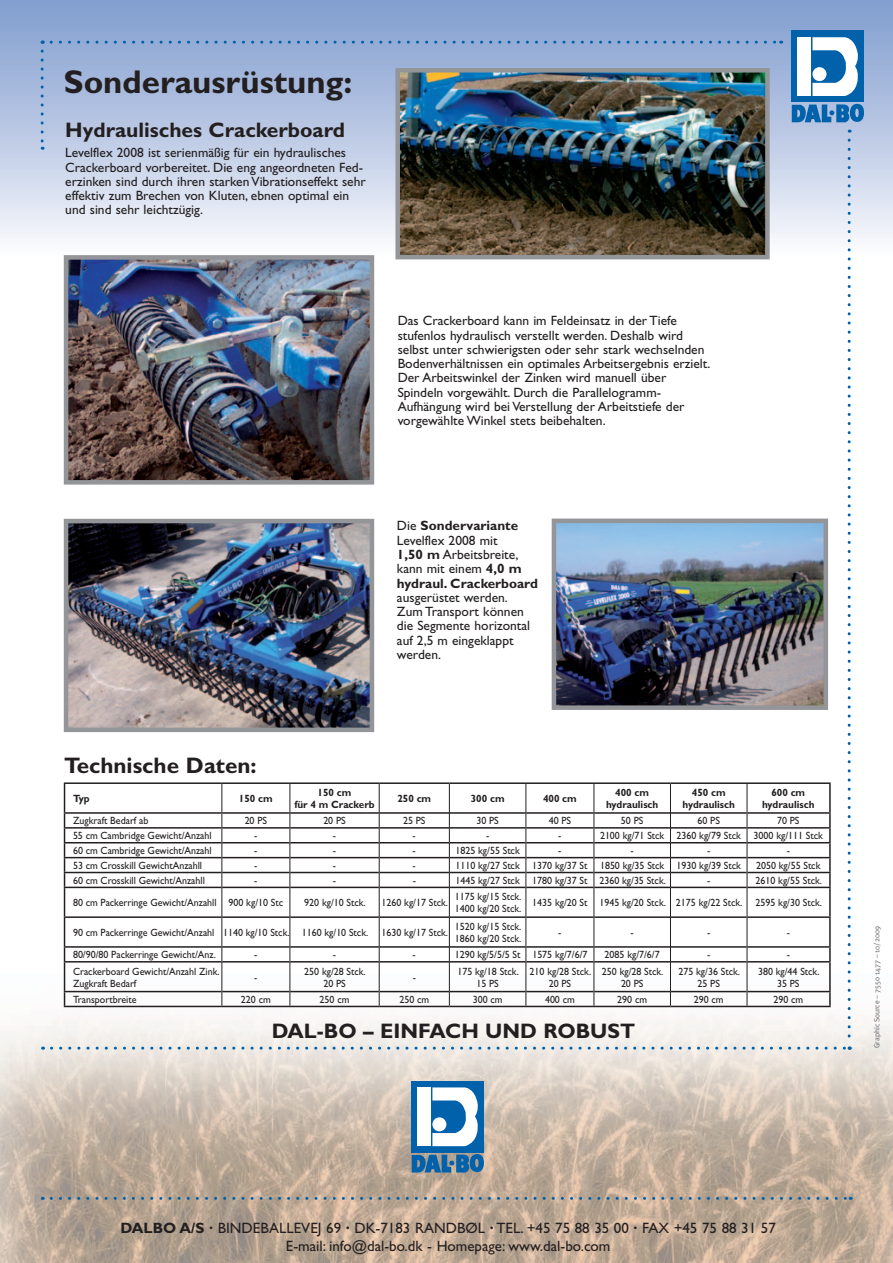
<style>
.page{position:relative;width:893px;height:1263px;background:#fff}
.page>*{position:absolute;margin:0;border:0;box-sizing:border-box;transform-origin:0 0}
.t1{font:700 33px "Gill Sans";color:#231f20}
.t2{font:700 22.5px "Gill Sans";color:#231f20}
.t3{font:700 21px "Gill Sans";color:#231f20}
.t4{font:15px/18px "Gill Sans";color:#231f20;text-align:center}
.t5{font:13.5px/14.2px "Gill Sans";color:#231f20}
.t6{font:10.5px/12px "Gill Sans";color:#231f20;text-align:center;scale:.95 1}
.t7{font:700 10.5px/12px "Gill Sans";color:#231f20;text-align:center;scale:.95 1}
.t8{font:7.5px "Meta Plus Normal";color:#636366}
.s1{font-weight:700}
</style>
<div class="page">
<div style="left:0;top:0;width:893px;height:255px;background:linear-gradient(to bottom,#7d9acd,#f9f9fc)"></div>
<img style="left:0;top:1016px;width:893px;height:247px">
<svg style="left:51px;top:41px;width:731px;height:3px;background:#7099ca"></svg>
<svg style="left:41px;top:51px;width:3px;height:99px"></svg>
<div style="left:791px;top:31px;width:73px;height:71px;background:#0161aa"></div>
<div style="left:797px;top:37px;width:13px;height:59px;background:#fff"></div>
<svg style="left:812px;top:37px;width:46px;height:59px"></svg>
<svg style="left:789px;top:104px;width:75px;height:18px"></svg>
<svg style="left:51px;top:1197px;width:800px;height:3px;background:#8e9699"></svg>
<div style="left:411px;top:1081px;width:72px;height:71px;background:#0161aa"></div>
<div style="left:417px;top:1087px;width:13px;height:59px;background:#fff"></div>
<svg style="left:432px;top:1087px;width:46px;height:59px"></svg>
<svg style="left:409px;top:1154px;width:75px;height:19px"></svg>
<img style="left:400px;top:73px;width:365px;height:67px">
<div style="left:395px;top:68px;width:375px;height:191px;border:4px solid #939598"></div>
<img style="left:52px;top:140px;width:799px;height:910px">
<h1 class="t1" style="left:64px;top:62px;width:290px">Sonderausrüstung:</h1>
<h3 class="t3" style="left:65px;top:118px;width:281px">Hydraulisches Crackerboard</h3>
<p class="t5" style="left:65px;top:146px;width:302px">Levelflex 2008 ist serienmäßig für ein hydraulisches Crackerboard vorbereitet. Die eng angeordneten Fed&shy;erzinken sind durch ihren starken Vibrationseffekt sehr effektiv zum Brechen von Kluten, ebnen optimal ein und sind sehr leichtzügig.</p>
<h2 class="t2" style="left:64px;top:752px;width:194px">Technische Daten:</h2>
<p class="t5" style="left:398px;top:314px;width:314px">Das Crackerboard kann im Feldeinsatz in der Tiefe stufenlos hydraulisch verstellt werden. Deshalb wird selbst unter schwierigsten oder sehr stark wechselnden Bodenverhältnissen ein optimales Arbeitsergebnis erzielt.<br>Der Arbeitswinkel der Zinken wird manuell über Spindeln vorgewählt. Durch die Parallelogramm-Aufhängung wird bei Verstellung der Arbeitstiefe der vorgewählte Winkel stets beibehalten.</p>
<p class="t5" style="left:397px;top:519px;width:143px">Die <span class="s1">Sondervariante<br></span>Levelflex 2008 mit<br><span class="s1">1,50 m</span> Arbeitsbreite, kann mit einem <span class="s1">4,0 m hydraul. Crackerboard</span></p>
<p class="t5" style="left:397px;top:590px;width:135px">ausgerüstet werden.<br>Zum Transport können die Segmente horizontal auf 2,5 m eingeklappt werden.</p>
<p class="t7" style="left:73px;top:792px;width:19px">Typ</p>
<p class="t7" style="left:239px;top:792px;width:37px">150 cm</p>
<p class="t7" style="left:294px;top:786px;width:86px">150 cm<br>für 4 m Crackerb</p>
<p class="t7" style="left:397px;top:792px;width:37px">250 cm</p>
<p class="t7" style="left:471px;top:792px;width:37px">300 cm</p>
<p class="t7" style="left:543px;top:792px;width:37px">400 cm</p>
<p class="t7" style="left:606px;top:786px;width:57px">400 cm hydraulisch</p>
<p class="t7" style="left:682px;top:786px;width:57px">450 cm hydraulisch</p>
<p class="t7" style="left:762px;top:786px;width:57px">600 cm hydraulisch</p>
<p class="t6" style="left:73px;top:815px;width:81px">Zugkraft Bedarf ab</p>
<p class="t6" style="left:245px;top:815px;width:25px">20 PS</p>
<p class="t6" style="left:323px;top:815px;width:25px">20 PS</p>
<p class="t6" style="left:403px;top:815px;width:25px">25 PS</p>
<p class="t6" style="left:476px;top:815px;width:25px">30 PS</p>
<p class="t6" style="left:549px;top:815px;width:25px">40 PS</p>
<p class="t6" style="left:621px;top:815px;width:25px">50 PS</p>
<p class="t6" style="left:697px;top:815px;width:25px">60 PS</p>
<p class="t6" style="left:777px;top:815px;width:25px">70 PS</p>
<p class="t6" style="left:73px;top:830px;width:147px">55 cm Cambridge Gewicht/Anzahl</p>
<p class="t6" style="left:254px;top:830px;width:5px">-</p>
<p class="t6" style="left:333px;top:830px;width:5px">-</p>
<p class="t6" style="left:413px;top:830px;width:5px">-</p>
<p class="t6" style="left:486px;top:830px;width:5px">-</p>
<p class="t6" style="left:558px;top:830px;width:5px">-</p>
<p class="t6" style="left:600px;top:830px;width:236px">2100 kg/71 Stck 2360 kg/79 Stck 3000 kg/111 Stck</p>
<p class="t6" style="left:73px;top:845px;width:147px">60 cm Cambridge Gewicht/Anzahl</p>
<p class="t6" style="left:254px;top:845px;width:5px">-</p>
<p class="t6" style="left:333px;top:845px;width:5px">-</p>
<p class="t6" style="left:413px;top:845px;width:5px">-</p>
<p class="t6" style="left:455px;top:845px;width:69px">1825 kg/55 Stck</p>
<p class="t6" style="left:558px;top:845px;width:5px">-</p>
<p class="t6" style="left:631px;top:845px;width:5px">-</p>
<p class="t6" style="left:707px;top:845px;width:5px">-</p>
<p class="t6" style="left:787px;top:845px;width:5px">-</p>
<p class="t6" style="left:73px;top:859px;width:137px">53 cm Crosskill GewichtAnzahll</p>
<p class="t6" style="left:254px;top:859px;width:5px">-</p>
<p class="t6" style="left:333px;top:859px;width:5px">-</p>
<p class="t6" style="left:413px;top:859px;width:5px">-</p>
<p class="t6" style="left:455px;top:859px;width:302px">1110 kg/27 Stck 1370 kg/37 St 1850 kg/35 Stck 1930 kg/39 Stck</p>
<p class="t6" style="left:756px;top:859px;width:69px">2050 kg/55 Stck</p>
<p class="t6" style="left:73px;top:874px;width:140px">60 cm Crosskill Gewicht/Anzahll</p>
<p class="t6" style="left:254px;top:874px;width:5px">-</p>
<p class="t6" style="left:333px;top:874px;width:5px">-</p>
<p class="t6" style="left:413px;top:874px;width:5px">-</p>
<p class="t6" style="left:455px;top:874px;width:223px">1445 kg/27 Stck 1780 kg/37 St 2360 kg/35 Stck.</p>
<p class="t6" style="left:707px;top:874px;width:5px">-</p>
<p class="t6" style="left:755px;top:874px;width:72px">2610 kg/55 Stck.</p>
<p class="t6" style="left:73px;top:897px;width:223px">80 cm Packerringe Gewicht/Anzahll 900 kg/10 Stc</p>
<p class="t6" style="left:304px;top:897px;width:66px">920 kg/10 Stck.</p>
<p class="t6" style="left:381px;top:897px;width:72px">1260 kg/17 Stck.</p>
<p class="t6" style="left:455px;top:891px;width:72px;text-align:left">1175 kg/15 Stck.<br>1400 kg/20 Stck.</p>
<p class="t6" style="left:532px;top:897px;width:306px">1435 kg/20 St 1945 kg/20 Stck. 2175 kg/22 Stck. 2595 kg/30 Stck.</p>
<p class="t6" style="left:73px;top:926px;width:312px">90 cm Packerringe Gewicht/Anzahl 1140 kg/10 Stck. 1160 kg/10 Stck.</p>
<p class="t6" style="left:381px;top:926px;width:72px">1630 kg/17 Stck.</p>
<p class="t6" style="left:455px;top:920px;width:72px;text-align:left">1520 kg/15 Stck.<br>1860 kg/20 Stck.</p>
<p class="t6" style="left:558px;top:926px;width:5px">-</p>
<p class="t6" style="left:631px;top:926px;width:5px">-</p>
<p class="t6" style="left:707px;top:926px;width:5px">-</p>
<p class="t6" style="left:787px;top:926px;width:5px">-</p>
<p class="t6" style="left:73px;top:949px;width:152px">80/90/80 Packerringe Gewicht/Anz.</p>
<p class="t6" style="left:254px;top:949px;width:5px">-</p>
<p class="t6" style="left:333px;top:949px;width:5px">-</p>
<p class="t6" style="left:413px;top:949px;width:5px">-</p>
<p class="t6" style="left:455px;top:949px;width:141px">1290 kg/5/5/5 St 1575 kg/7/6/7</p>
<p class="t6" style="left:605px;top:949px;width:60px">2085 kg/7/6/7</p>
<p class="t6" style="left:707px;top:949px;width:5px">-</p>
<p class="t6" style="left:787px;top:949px;width:5px">-</p>
<p class="t6" style="left:73px;top:965px;width:156px;text-align:left">Crackerboard Gewicht/Anzahl Zink.<br>Zugkraft Bedarf</p>
<p class="t6" style="left:254px;top:971px;width:5px">-</p>
<p class="t6" style="left:304px;top:965px;width:66px">250 kg/28 Stck.<br>20 PS</p>
<p class="t6" style="left:413px;top:971px;width:5px">-</p>
<p class="t6" style="left:457px;top:965px;width:66px">175 kg/18 Stck.<br>15 PS</p>
<p class="t6" style="left:530px;top:965px;width:66px">210 kg/28 Stck.<br>20 PS</p>
<p class="t6" style="left:602px;top:965px;width:66px">250 kg/28 Stck.<br>20 PS</p>
<p class="t6" style="left:678px;top:965px;width:66px">275 kg/36 Stck.<br>25 PS</p>
<p class="t6" style="left:758px;top:965px;width:66px">380 kg/44 Stck.<br>35 PS</p>
<p class="t6" style="left:73px;top:993px;width:68px">Transportbreite</p>
<p class="t6" style="left:241px;top:993px;width:33px">220 cm</p>
<p class="t6" style="left:320px;top:993px;width:33px">250 cm</p>
<p class="t6" style="left:399px;top:993px;width:33px">250 cm</p>
<p class="t6" style="left:473px;top:993px;width:33px">300 cm</p>
<p class="t6" style="left:545px;top:993px;width:33px">400 cm</p>
<p class="t6" style="left:617px;top:993px;width:33px">290 cm</p>
<p class="t6" style="left:694px;top:993px;width:33px">290 cm</p>
<p class="t6" style="left:773px;top:993px;width:33px">290 cm</p>
<h3 class="t3" style="left:272px;top:1019px;width:365px">DAL-BO – EINFACH UND ROBUST</h3>
<p class="t8" style="left:873px;top:1048px;width:124px;rotate:-90deg">Graphic Source – 7550 1477 – 10/2009</p>
<h3 class="t4" style="left:121px;top:1218px;width:657px"><span class="s1">DALBO A/S ·</span> BINDEBALLEVEJ 69 <span class="s1">·</span> DK-7183 RANDBØL <span class="s1">·</span> TEL. +45 75 88 35 00 <span class="s1">·</span> FAX +45 75 88 31 57<br>E-mail: info@dal-bo.dk - Homepage: www.dal-bo.com</h3>
</div>
